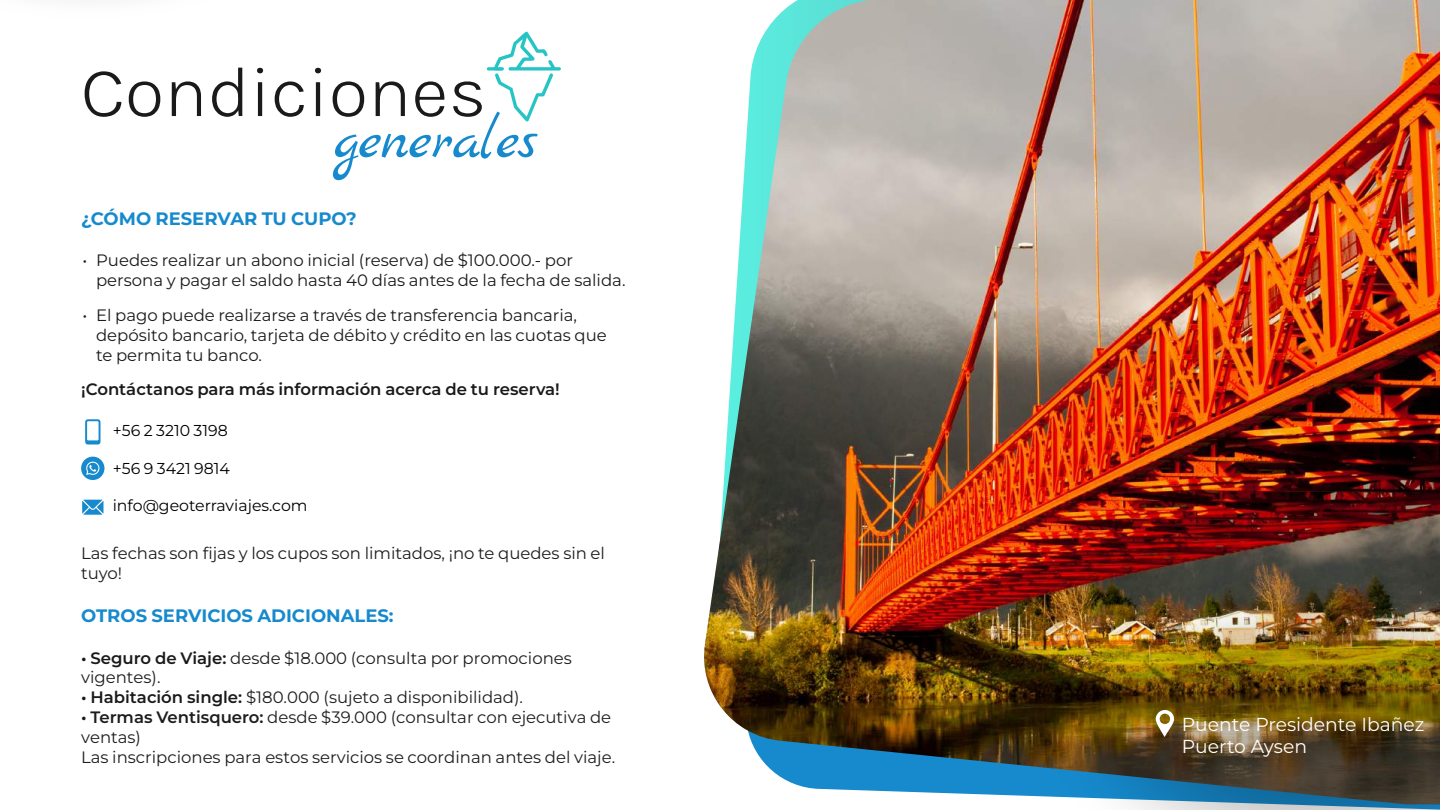
<style>
.page{position:relative;width:1440px;height:810px;background:#fff}
.page>*{position:absolute;margin:0;border:0;box-sizing:border-box;transform-origin:0 0}
.t1{font:71.18px "Karla";color:#1a1a1a}
.t2{font:59.32px "Marck Script";color:#168acd}
.t3{font:18.75px/22.5px "Montserrat";color:#fff}
.t4{font:700 18px "Montserrat";color:#168acd}
.t5{font:16.5px/19.8px "Montserrat";color:#1a1a1a}
.t6{font:100 16.5px/19.8px "Montserrat";color:#1d1d1b}
.t7{font:16.5px/19.8px "Montserrat";color:#1d1d1b}
.t8{font:600 16.5px "Montserrat";color:#1a1a1a}
.t9{font:15.75px "Montserrat";color:#000}
.s1{font-weight:600;color:#1a1a1a}
.s2{font-weight:600}
</style>
<div class="page">
<img style="left:704px;top:0;width:736px;height:794px">
<svg style="left:81px;top:457px;width:23px;height:23px"></svg>
<svg style="left:82px;top:500px;width:22px;height:15px"></svg>
<svg style="left:85px;top:419px;width:16px;height:26px"></svg>
<img style="left:957px;top:525px;width:483px;height:285px">
<svg style="left:487px;top:31px;width:74px;height:91px"></svg>
<svg style="left:1155px;top:710px;width:20px;height:27px"></svg>
<h1 class="t1" style="left:81px;top:47px;width:407px">Condiciones</h1>
<h2 class="t2" style="left:332px;top:106px;width:207px">generales</h2>
<p class="t4" style="left:81px;top:207px;width:277px">¿CÓMO RESERVAR TU CUPO?</p>
<p class="t5" style="left:96px;top:250px;width:531px;text-indent:-13px">• Puedes realizar un abono inicial (reserva) de $100.000.- por persona y pagar el saldo hasta 40 días antes de la fecha de salida.</p>
<p class="t5" style="left:96px;top:305px;width:512px;text-indent:-13px">• El pago puede realizarse a través de transferencia bancaria, depósito bancario, tarjeta de débito y crédito en las cuotas que te permita tu banco.</p>
<p class="t8" style="left:81px;top:379px;width:480px">¡Contáctanos para más información acerca de tu reserva!</p>
<p class="t9" style="left:113px;top:420px;width:117px">+56 2 3210 3198</p>
<p class="t9" style="left:113px;top:458px;width:119px">+56 9 3421 9814</p>
<p class="t9" style="left:113px;top:495px;width:196px">info@geoterraviajes.com</p>
<p class="t7" style="left:81px;top:543px;width:525px">Las fechas son fijas y los cupos son limitados, ¡no te quedes sin el tuyo!</p>
<p class="t4" style="left:81px;top:604px;width:314px">OTROS SERVICIOS ADICIONALES:</p>
<p class="t6" style="left:81px;top:647px;width:492px"><span class="s1">• Seguro de Viaje:</span> desde $18.000 (consulta por promociones vigentes).</p>
<p class="t6" style="left:81px;top:687px;width:444px"><span class="s1">• Habitación single:</span> $180.000 (sujeto a disponibilidad).</p>
<p class="t6" style="left:81px;top:707px;width:536px"><span class="s1">•</span> <span class="s2">Termas Ventisquero:</span> desde $39.000 (consultar con ejecutiva de ventas)<br>Las inscripciones para estos servicios se coordinan antes del viaje.</p>
<p class="t3" style="left:1182px;top:712px;width:244px">Puente Presidente Ibañez<br>Puerto Aysen</p>
</div>
